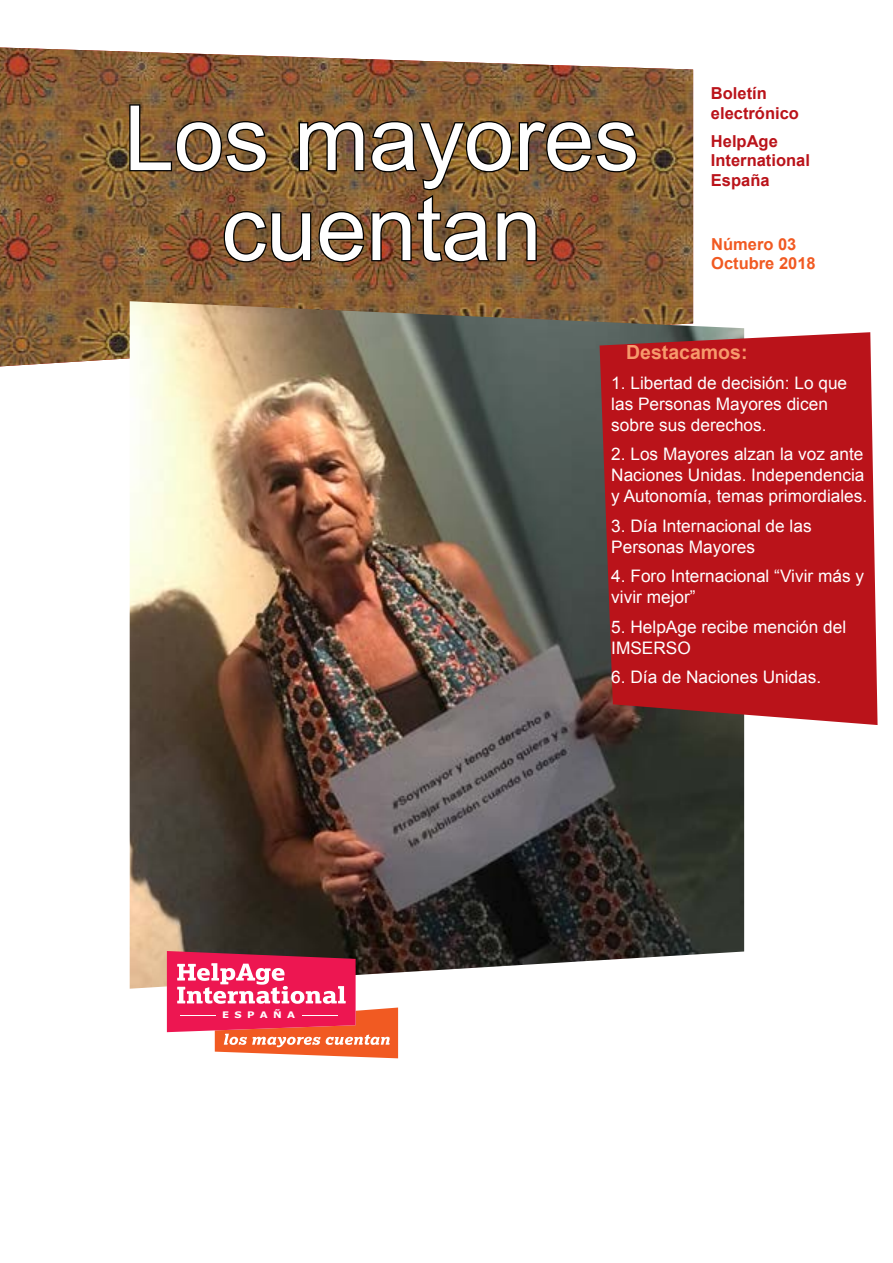
<style>
.page{position:relative;width:893px;height:1263px;background:#fff}
.page>*{position:absolute;margin:0;border:0;box-sizing:border-box;transform-origin:0 0}
._1b_Headline_medium{font:90px/90px "Arial";color:#fff;text-align:center}
._2a_Sub_heading_A__o{font:700 19.5px "Arial";color:#f79a6c}
._2a_Sub_heading_A__o-2{font:17.25px/21px "Arial";color:#fff}
._2a_Sub_heading_A__d{font:700 16.5px/19.5px "Arial";color:#ba131a}
._2a_Sub_heading_A__d-2{font:700 16.5px/19.5px "Arial";color:#f15a22}
.t1{font:700 9.15px "Verdana";letter-spacing:.52em;color:#fff;scale:1.13 1}
</style>
<div class="page">
<img style="left:0;top:47px;width:693px;height:319px">
<svg style="left:128px;top:103px;width:510px;height:161px;background:#73502d"></svg>
<img style="left:130px;top:301px;width:614px;height:688px">
<svg style="left:600px;top:332px;width:278px;height:393px;background:#b51b22"></svg>
<svg style="left:167px;top:951px;width:231px;height:107px"></svg>
<hr style="left:180px;top:1015px;width:35px;height:1px;background:#fff">
<hr style="left:302px;top:1015px;width:35px;height:1px;background:#fff">
<p class="_1b_Headline_medium" style="left:124px;top:94px;width:517px">Los mayores cuentan</p>
<p class="_2a_Sub_heading_A__d" style="left:711px;top:84px;width:90px">Boletín electrónico</p>
<p class="_2a_Sub_heading_A__d" style="left:711px;top:132px;width:101px">HelpAge<br>International<br>España</p>
<p class="_2a_Sub_heading_A__d-2" style="left:711px;top:234px;width:106px">Número 03<br>Octubre 2018</p>
<p class="t1" style="left:222px;top:1009px;width:66px">ESPAÑA</p>
<p class="_2a_Sub_heading_A__o" style="left:626px;top:339px;width:123px">Destacamos:</p>
<p class="_2a_Sub_heading_A__o-2" style="left:611px;top:372px;width:237px">1. Libertad de decisión: Lo que las Personas Mayores dicen sobre sus derechos.</p>
<p class="_2a_Sub_heading_A__o-2" style="left:611px;top:444px;width:257px">2. Los Mayores alzan la voz ante<br>Naciones Unidas. Independencia y Autonomía, temas primordiales.</p>
<p class="_2a_Sub_heading_A__o-2" style="left:611px;top:515px;width:202px">3. Día Internacional de las<br>Personas Mayores</p>
<p class="_2a_Sub_heading_A__o-2" style="left:611px;top:566px;width:254px">4. Foro Internacional “Vivir más y vivir mejor”</p>
<p class="_2a_Sub_heading_A__o-2" style="left:611px;top:616px;width:236px">5. HelpAge recibe mención del<br>IMSERSO</p>
<p class="_2a_Sub_heading_A__o-2" style="left:611px;top:667px;width:211px">6. Día de Naciones Unidas.</p>
</div>
